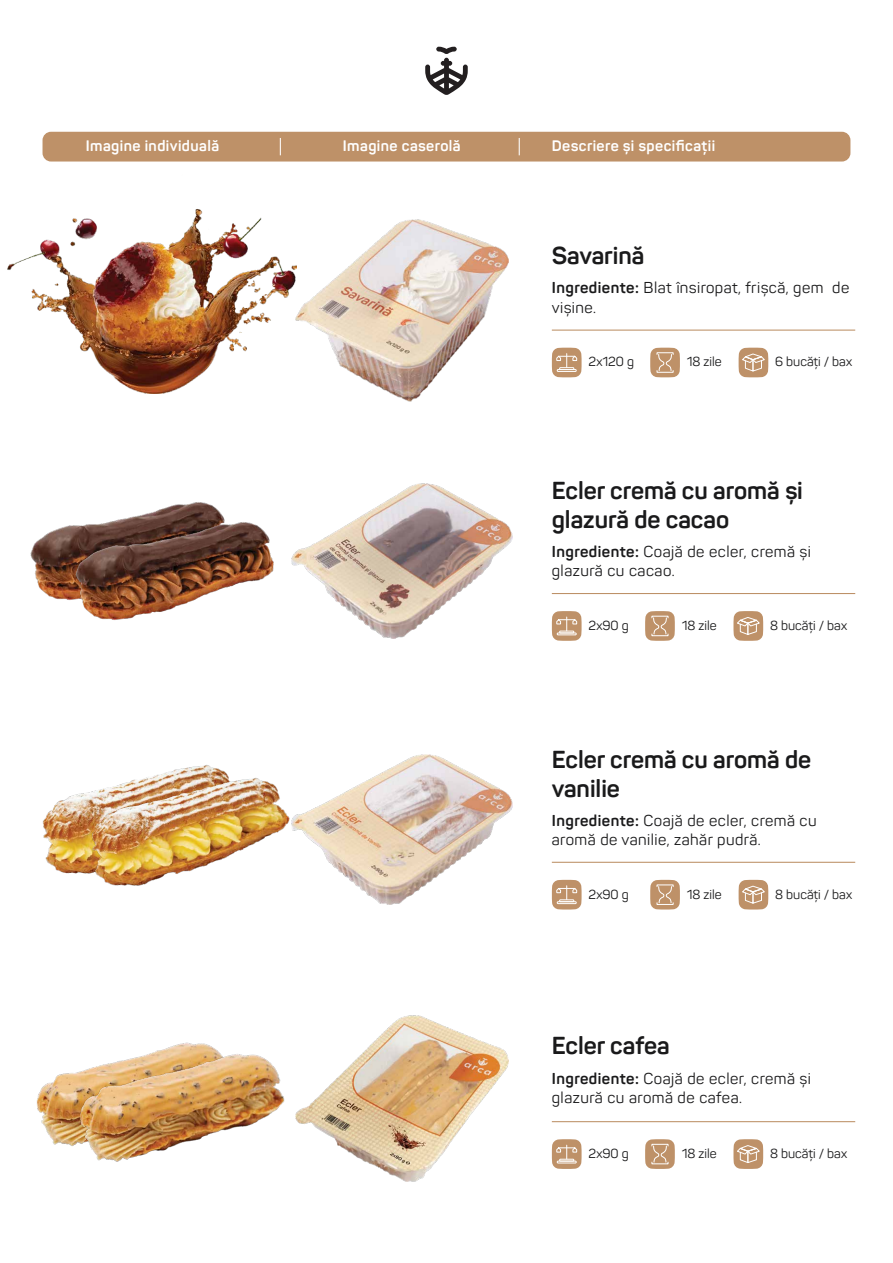
<style>
.page{position:relative;width:893px;height:1263px;background:#fff}
.page>*{position:absolute;margin:0;border:0;box-sizing:border-box;transform-origin:0 0}
.t1{font:700 24.3px/29.1px "Panton";color:#1a1a1b}
.t2{font:15.6px/19.5px "Panton";letter-spacing:.03em;color:#1a1a1b}
.t3{font:700 15px "Panton";letter-spacing:.03em;color:#fff}
.t4{font:13.05px "Panton";color:#1a1a1b}
.s1{font-weight:700}
</style>
<div class="page">
<img style="left:7px;top:209px;width:289px;height:185px">
<svg style="left:425px;top:47px;width:43px;height:48px"></svg>
<div style="left:43px;top:132px;width:807px;height:30px;background:#be9168;border-radius:9px"></div>
<svg style="left:280px;top:138px;width:1px;height:17px"></svg>
<svg style="left:519px;top:138px;width:1px;height:17px"></svg>
<svg style="left:552px;top:348px;width:30px;height:29px"></svg>
<svg style="left:738px;top:348px;width:30px;height:29px"></svg>
<hr style="left:552px;top:330px;width:303px;height:1px;background:#bd9167">
<svg style="left:650px;top:348px;width:30px;height:29px"></svg>
<svg style="left:552px;top:611px;width:30px;height:30px"></svg>
<svg style="left:733px;top:611px;width:30px;height:30px"></svg>
<hr style="left:552px;top:593px;width:303px;height:1px;background:#bd9167">
<svg style="left:645px;top:611px;width:30px;height:30px"></svg>
<svg style="left:552px;top:880px;width:30px;height:30px"></svg>
<svg style="left:738px;top:880px;width:30px;height:30px"></svg>
<hr style="left:552px;top:862px;width:303px;height:1px;background:#bd9167">
<svg style="left:650px;top:880px;width:30px;height:30px"></svg>
<svg style="left:552px;top:1139px;width:30px;height:30px"></svg>
<svg style="left:733px;top:1139px;width:30px;height:30px"></svg>
<hr style="left:552px;top:1121px;width:303px;height:1px;background:#bd9167">
<svg style="left:645px;top:1139px;width:30px;height:30px"></svg>
<img style="left:30px;top:502px;width:194px;height:98px">
<img style="left:70px;top:517px;width:204px;height:103px">
<img style="left:42px;top:765px;width:182px;height:109px">
<img style="left:77px;top:771px;width:213px;height:115px">
<img style="left:296px;top:220px;width:212px;height:182px">
<img style="left:291px;top:483px;width:221px;height:156px">
<img style="left:291px;top:755px;width:221px;height:150px">
<img style="left:296px;top:1015px;width:212px;height:167px">
<img style="left:37px;top:1042px;width:180px;height:104px">
<img style="left:79px;top:1050px;width:206px;height:112px">
<p class="t3" style="left:86px;top:137px;width:135px">Imagine individuală</p>
<p class="t3" style="left:343px;top:137px;width:119px">Imagine caserolă</p>
<p class="t3" style="left:552px;top:137px;width:165px">Descriere și specificații</p>
<h1 class="t1" style="left:552px;top:241px;width:94px">Savarină</h1>
<p class="t2" style="left:552px;top:278px;width:299px"><span class="s1">Ingrediente:</span> Blat însiropat, frișcă, gem de vișine.</p>
<p class="t4" style="left:588px;top:354px;width:47px">2x120 g</p>
<p class="t4" style="left:687px;top:354px;width:36px">18 zile</p>
<p class="t4" style="left:775px;top:354px;width:79px">6 bucăți / bax</p>
<h1 class="t1" style="left:552px;top:476px;width:253px">Ecler cremă cu aromă și glazură de cacao</h1>
<p class="t2" style="left:552px;top:541px;width:261px"><span class="s1">Ingrediente:</span> Coajă de ecler, cremă și glazură cu cacao.</p>
<p class="t4" style="left:588px;top:617px;width:42px">2x90 g</p>
<p class="t4" style="left:682px;top:617px;width:36px">18 zile</p>
<p class="t4" style="left:770px;top:617px;width:78px">8 bucăți / bax</p>
<h1 class="t1" style="left:552px;top:744px;width:261px">Ecler cremă cu aromă de vanilie</h1>
<p class="t2" style="left:552px;top:810px;width:266px"><span class="s1">Ingrediente:</span> Coajă de ecler, cremă cu aromă de vanilie, zahăr pudră.</p>
<p class="t4" style="left:588px;top:886px;width:42px">2x90 g</p>
<p class="t4" style="left:687px;top:886px;width:36px">18 zile</p>
<p class="t4" style="left:775px;top:886px;width:78px">8 bucăți / bax</p>
<h1 class="t1" style="left:552px;top:1031px;width:119px">Ecler cafea</h1>
<p class="t2" style="left:552px;top:1068px;width:261px"><span class="s1">Ingrediente:</span> Coajă de ecler, cremă și glazură cu aromă de cafea.</p>
<p class="t4" style="left:588px;top:1145px;width:42px">2x90 g</p>
<p class="t4" style="left:682px;top:1145px;width:36px">18 zile</p>
<p class="t4" style="left:770px;top:1145px;width:78px">8 bucăți / bax</p>
</div>
